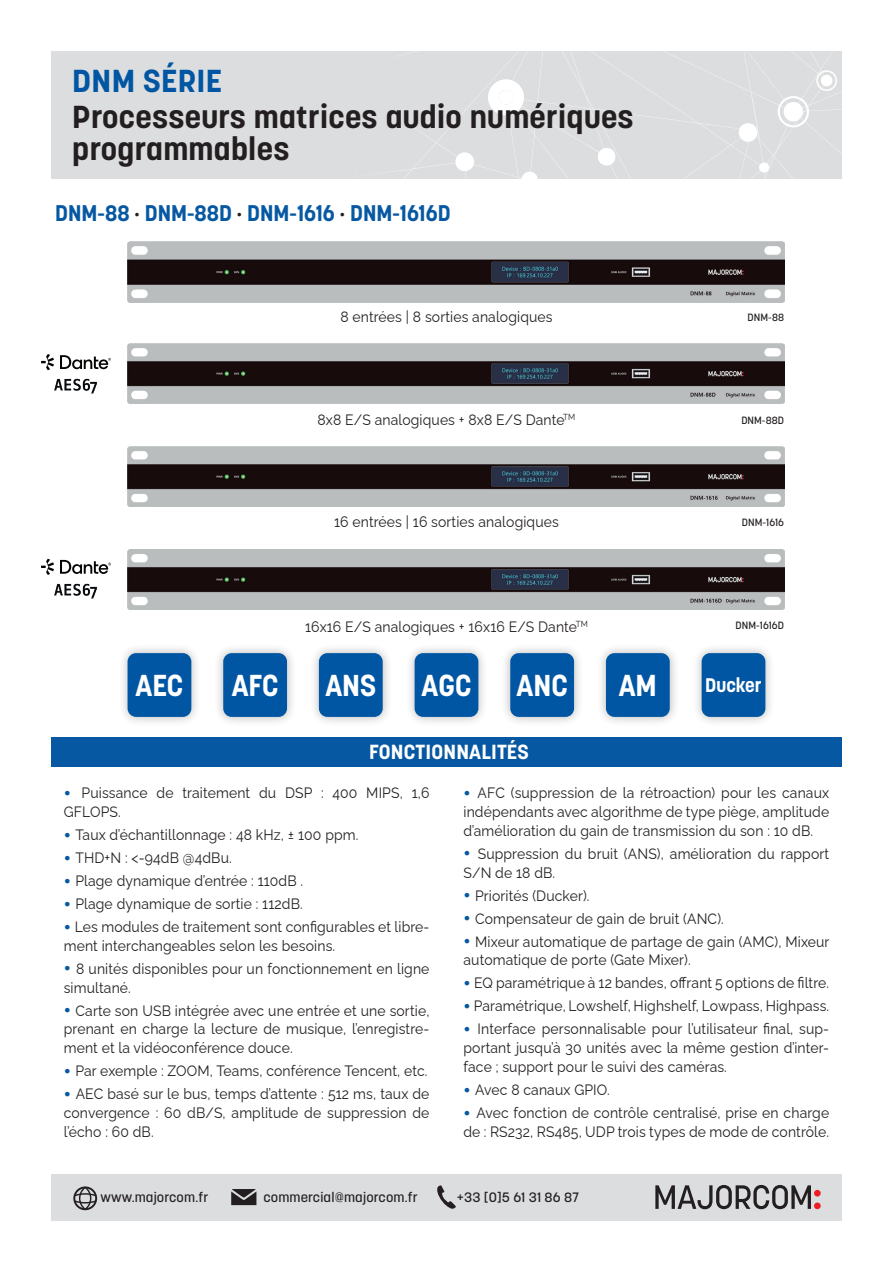
<style>
.page{position:relative;width:893px;height:1263px;background:#fff}
.page>*{position:absolute;margin:0;border:0;box-sizing:border-box;transform-origin:0 0}
.t1{font:700 31.5px/31.5px "Korolev";letter-spacing:.01em;color:#231f20;scale:1.05 1}
.t2{font:700 31.5px "Korolev";letter-spacing:.01em;color:#0156a3;scale:1.05 1}
.t3{font:700 30px "Korolev";color:#fff}
.t4{font:700 22.5px "Korolev";color:#0758a2}
.t5{font:700 20.25px "Korolev";letter-spacing:.01em;color:#fff;scale:1.05 1}
.t6{font:700 19.5px "Korolev";color:#fff}
.t7{font:15px/18.8px "Raleway";letter-spacing:.01em;color:#231f20;scale:.93 1}
.t8{font:500 13.5px "Korolev";letter-spacing:.01em;color:#231f20;scale:1.05 1}
.t9{font:500 10.5px "Korolev";letter-spacing:.005em;color:#231f20}
.t10{font:8.7px "Raleway";color:#231f20;scale:.93 1}
.s1{color:#231f20}
.s2{font-weight:900;font-size:19.5px;color:#0758a1}
</style>
<div class="page">
<div style="left:51px;top:51px;width:791px;height:128px;background:#dcdddf"></div>
<svg style="left:400px;top:51px;width:442px;height:128px"></svg>
<div style="left:51px;top:1174px;width:791px;height:46px;background:#dcdddf"></div>
<svg style="left:655px;top:1185px;width:166px;height:24px"></svg>
<svg style="left:73px;top:1186px;width:24px;height:24px"></svg>
<svg style="left:231px;top:1189px;width:25px;height:16px"></svg>
<svg style="left:437px;top:1185px;width:19px;height:24px"></svg>
<div style="left:51px;top:737px;width:791px;height:30px;background:#0758a2"></div>
<div style="left:118px;top:643px;width:83px;height:83px;background:#231f20;opacity:.31"></div>
<div style="left:128px;top:653px;width:63px;height:64px;background:#0156a4;border-radius:9px"></div>
<div style="left:213px;top:643px;width:84px;height:83px;background:#231f20;opacity:.31"></div>
<div style="left:223px;top:653px;width:64px;height:64px;background:#0156a4;border-radius:9px"></div>
<div style="left:309px;top:643px;width:83px;height:83px;background:#231f20;opacity:.31"></div>
<div style="left:319px;top:653px;width:64px;height:64px;background:#0156a4;border-radius:9px"></div>
<div style="left:405px;top:643px;width:83px;height:83px;background:#231f20;opacity:.31"></div>
<div style="left:415px;top:653px;width:63px;height:64px;background:#0156a4;border-radius:9px"></div>
<div style="left:500px;top:643px;width:84px;height:83px;background:#231f20;opacity:.31"></div>
<div style="left:510px;top:653px;width:64px;height:64px;background:#0156a4;border-radius:9px"></div>
<div style="left:596px;top:643px;width:83px;height:83px;background:#231f20;opacity:.31"></div>
<div style="left:606px;top:653px;width:64px;height:64px;background:#0156a4;border-radius:9px"></div>
<div style="left:692px;top:643px;width:83px;height:83px;background:#231f20;opacity:.31"></div>
<div style="left:702px;top:653px;width:63px;height:64px;background:#0156a4;border-radius:9px"></div>
<img style="left:128px;top:242px;width:656px;height:60px">
<img style="left:128px;top:447px;width:656px;height:60px">
<img style="left:128px;top:343px;width:656px;height:61px">
<svg style="left:41px;top:354px;width:13px;height:16px"></svg>
<svg style="left:60px;top:355px;width:51px;height:14px"></svg>
<img style="left:54px;top:378px;width:43px;height:16px">
<img style="left:128px;top:549px;width:656px;height:60px">
<svg style="left:41px;top:559px;width:13px;height:16px"></svg>
<svg style="left:60px;top:560px;width:51px;height:14px"></svg>
<img style="left:54px;top:583px;width:43px;height:16px">
<h1 class="t2" style="left:72px;top:61px;width:144px">DNM SÉRIE</h1>
<h1 class="t1" style="left:72px;top:101px;width:536px">Processeurs matrices audio numériques programmables</h1>
<h3 class="t4" style="left:55px;top:199px;width:397px">DNM-88 <span class="s1">·</span> DNM-88D <span class="s1">·</span> DNM-1616 <span class="s1">·</span> DNM-1616D</h3>
<p class="t7" style="left:340px;top:305px;width:230px">8 entrées | 8 sorties analogiques</p>
<p class="t9" style="left:748px;top:310px;width:38px">DNM-88</p>
<p class="t10" style="left:563px;top:410px;width:15px">TM</p>
<p class="t7" style="left:318px;top:409px;width:267px">8x8 E/S analogiques + 8x8 E/S Dante</p>
<p class="t9" style="left:741px;top:413px;width:44px">DNM-88D</p>
<p class="t7" style="left:334px;top:511px;width:243px">16 entrées | 16 sorties analogiques</p>
<p class="t9" style="left:742px;top:516px;width:44px">DNM-1616</p>
<p class="t7" style="left:305px;top:616px;width:306px">16x16 E/S analogiques + 16x16 E/S Dante<sup>TM</sup></p>
<p class="t9" style="left:736px;top:618px;width:50px">DNM-1616D</p>
<h2 class="t3" style="left:136px;top:667px;width:49px">AEC</h2>
<h2 class="t3" style="left:232px;top:667px;width:48px">AFC</h2>
<h2 class="t3" style="left:325px;top:667px;width:52px">ANS</h2>
<h2 class="t3" style="left:422px;top:667px;width:51px">AGC</h2>
<h2 class="t3" style="left:517px;top:667px;width:52px">ANC</h2>
<h2 class="t3" style="left:619px;top:667px;width:40px">AM</h2>
<h3 class="t6" style="left:705px;top:673px;width:58px">Ducker</h3>
<h3 class="t5" style="left:369px;top:739px;width:154px">FONCTIONNALITÉS</h3>
<p class="t7" style="left:64px;top:782px;width:395px"><span class="s2">•</span> Puissance de traitement du DSP : 400 MIPS, 1,6<br>GFLOPS.</p>
<p class="t7" style="left:64px;top:824px;width:318px"><span class="s2">•</span> Taux d’échantillonnage : 48 kHz, ± 100 ppm.</p>
<p class="t7" style="left:64px;top:847px;width:182px"><span class="s2">•</span> THD+N : &lt;-94dB @4dBu.</p>
<p class="t7" style="left:64px;top:870px;width:259px"><span class="s2">•</span> Plage dynamique d’entrée : 110dB .</p>
<p class="t7" style="left:64px;top:893px;width:258px"><span class="s2">•</span> Plage dynamique de sortie : 112dB.</p>
<p class="t7" style="left:64px;top:916px;width:395px"><span class="s2">•</span> Les modules de traitement sont configurables et libre&shy;ment interchangeables selon les besoins.</p>
<p class="t7" style="left:64px;top:958px;width:395px"><span class="s2">•</span> 8 unités disponibles pour un fonctionnement en ligne simultané.</p>
<p class="t7" style="left:64px;top:999px;width:395px;text-align:justify"><span class="s2">•</span> Carte son USB intégrée avec une entrée et une sortie, prenant en charge la lecture de musique, l’enregistre&shy;ment et la vidéoconférence douce.</p>
<p class="t7" style="left:64px;top:1060px;width:393px"><span class="s2">•</span> Par exemple : ZOOM, Teams, conférence Tencent, etc.</p>
<p class="t7" style="left:64px;top:1083px;width:395px;text-align:justify"><span class="s2">•</span> AEC basé sur le bus, temps d’attente : 512 ms, taux de convergence : 60 dB/S, amplitude de suppression de l’écho : 60 dB.</p>
<p class="t7" style="left:463px;top:782px;width:395px;text-align:justify"><span class="s2">•</span> AFC (suppression de la rétroaction) pour les canaux indépendants avec algorithme de type piège, amplitude d’amélioration du gain de transmission du son : 10 dB.</p>
<p class="t7" style="left:463px;top:843px;width:395px"><span class="s2">•</span> Suppression du bruit (ANS), amélioration du rapport<br>S/N de 18 dB.</p>
<p class="t7" style="left:463px;top:884px;width:137px"><span class="s2">•</span> Priorités (Ducker).</p>
<p class="t7" style="left:463px;top:907px;width:281px"><span class="s2">•</span> Compensateur de gain de bruit (ANC).</p>
<p class="t7" style="left:463px;top:930px;width:395px"><span class="s2">•</span> Mixeur automatique de partage de gain (AMC), Mixeur automatique de porte (Gate Mixer).</p>
<p class="t7" style="left:463px;top:972px;width:395px"><span class="s2">•</span> EQ paramétrique à 12 bandes, offrant 5 options de filtre.</p>
<p class="t7" style="left:463px;top:995px;width:395px"><span class="s2">•</span> Paramétrique, Lowshelf, Highshelf, Lowpass, Highpass.</p>
<p class="t7" style="left:463px;top:1018px;width:395px;text-align:justify"><span class="s2">•</span> Interface personnalisable pour l’utilisateur final, sup&shy;portant jusqu’à 30 unités avec la même gestion d’inter&shy;face ; support pour le suivi des caméras.</p>
<p class="t7" style="left:463px;top:1079px;width:159px"><span class="s2">•</span> Avec 8 canaux GPIO.</p>
<p class="t7" style="left:463px;top:1102px;width:395px"><span class="s2">•</span> Avec fonction de contrôle centralisé, prise en charge de : RS232, RS485, UDP trois types de mode de contrôle.</p>
<p class="t8" style="left:100px;top:1188px;width:104px">www.majorcom.fr</p>
<p class="t8" style="left:263px;top:1188px;width:149px">commercial@majorcom.fr</p>
<p class="t8" style="left:457px;top:1188px;width:118px">+33 [0]5 61 31 86 87</p>
</div>
